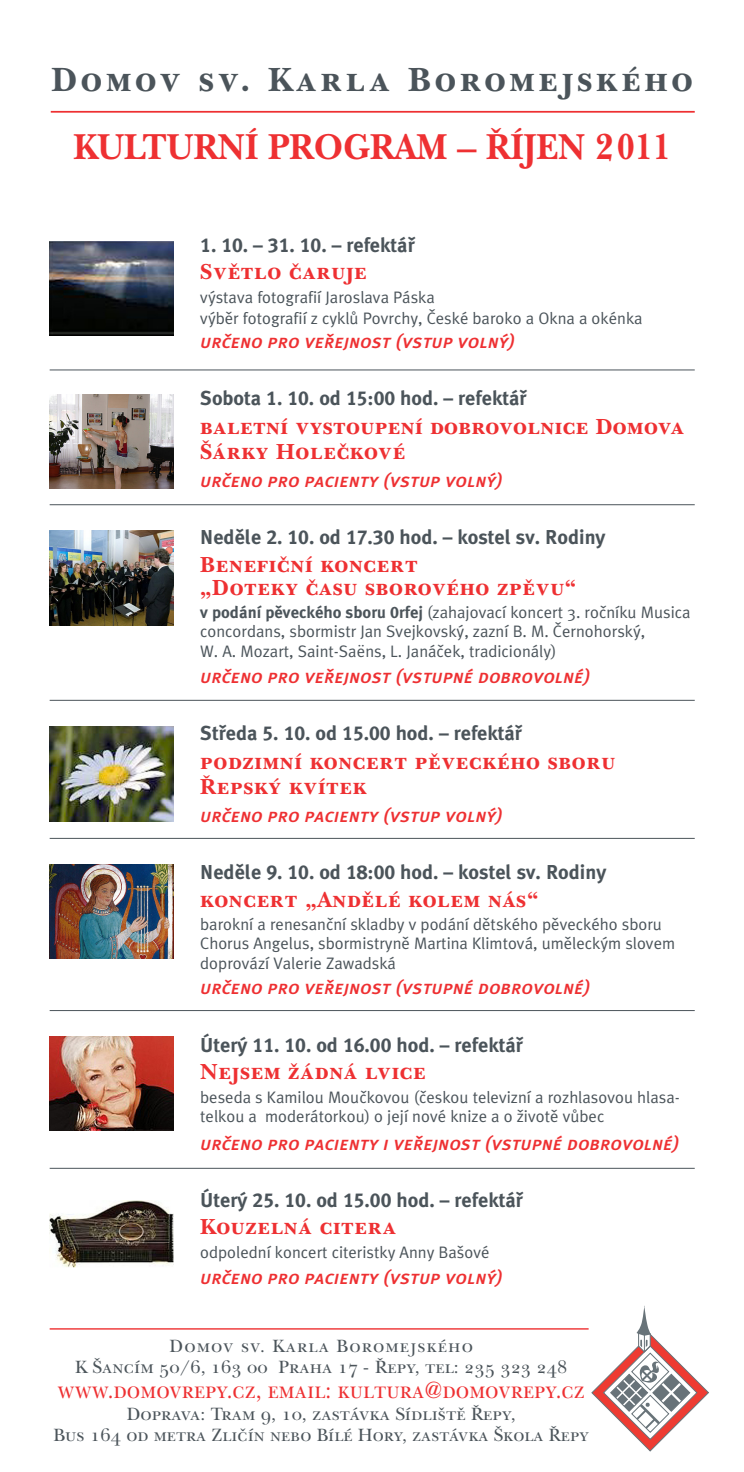
<style>
.page{position:relative;width:744px;height:1472px;background:#fff}
.page>*{position:absolute;margin:0;border:0;box-sizing:border-box;transform-origin:0 0}
.t1{font:37.62px "New Baskerville CE Bold SC";letter-spacing:-.005em;color:#ee3032;scale:.93 1}
.t2{font:35px "New Baskerville CE Bold SC";letter-spacing:.105em;color:#4b545a}
.t3{font:24.5px "New Baskerville CE SC";color:#ee3032;scale:.9 1}
.t4{font:22.75px/24.5px "New Baskerville CE Bold SC";letter-spacing:.025em;color:#ee3032}
.t5{font:20.12px "Meta Plus Bold Plain";color:#4b545a}
.t6{font:italic 19.25px "Meta Plus Medium Caps";color:#ee3032}
.t7{font:18.55px/21px "New Baskerville CE SC";color:#4b545a;text-align:center}
.t8{font:16.62px/19.2px "Meta Plus Normal Roman";color:#4b545a}
.s1{font-family:"New Baskerville CE";font-weight:700}
.s2{font-family:"Meta Plus Bold Plain"}
</style>
<div class="page">
<hr style="left:50px;top:1328px;width:538px;height:1px;background:#ee3032">
<img style="left:50px;top:242px;width:124px;height:94px">
<img style="left:50px;top:727px;width:124px;height:94px">
<img style="left:50px;top:864px;width:123px;height:94px">
<hr style="left:50px;top:369px;width:645px;height:1px;background:#4b545a">
<hr style="left:50px;top:700px;width:645px;height:1px;background:#4b545a">
<hr style="left:50px;top:1010px;width:645px;height:1px;background:#4b545a">
<hr style="left:50px;top:1168px;width:645px;height:1px;background:#4b545a">
<svg style="left:591px;top:1306px;width:118px;height:145px"></svg>
<img style="left:50px;top:1036px;width:124px;height:94px">
<img style="left:50px;top:1200px;width:123px;height:67px">
<hr style="left:51px;top:111px;width:644px;height:2px;background:#ee3032">
<img style="left:50px;top:394px;width:124px;height:94px">
<img style="left:50px;top:531px;width:124px;height:94px">
<hr style="left:50px;top:504px;width:645px;height:1px;background:#4b545a">
<hr style="left:50px;top:838px;width:645px;height:1px;background:#4b545a">
<h2 class="t2" style="left:51px;top:58px;width:643px">Domov sv. Karla Boromejského</h2>
<h1 class="t1" style="left:73px;top:124px;width:644px">KULTURNÍ PROGRAM – ¤ÍJEN <span class="s1">2011</span></h1>
<p class="t5" style="left:200px;top:237px;width:217px">1. 10. – 31. 10. – refektáfi</p>
<h3 class="t4" style="left:200px;top:259px;width:168px">Svûtlo ãaruje</h3>
<p class="t8" style="left:200px;top:288px;width:444px;line-height:21px">v˘stava fotografií Jaroslava Páska<br>v˘bûr fotografií z cyklÛ Povrchy, âeské baroko a Okna a okénka</p>
<p class="t6" style="left:200px;top:330px;width:316px">urãeno pro vefiejnost (vstup voln˘)</p>
<p class="t5" style="left:200px;top:390px;width:328px">Sobota 1. 10. od 15:00 hod. – refektáfi</p>
<h3 class="t4" style="left:200px;top:414px;width:485px">baletní vystoupení dobrovolnice Domova ·árky Holeãkové</h3>
<p class="t6" style="left:200px;top:469px;width:304px">urãeno pro pacienty (vstup voln˘)</p>
<p class="t5" style="left:200px;top:530px;width:407px">Nedûle 2. 10. od 17.30 hod. – kostel sv. Rodiny</p>
<h3 class="t4" style="left:200px;top:553px;width:377px;line-height:22.8px">Benefiãní koncert<br>„Doteky ãasu sborového zpûvu“</h3>
<p class="t8" style="left:200px;top:604px;width:492px"><span class="s2">v podání pûveckého sboru 0rfej</span> (zahajovací koncert 3. roãníku Musica concordans, sbormistr Jan Svejkovsk˘, zazní B. M. âernohorsk˘,<br>W. A. Mozart, Saint-Sae¨ns, L. Janáãek, tradicionály)</p>
<p class="t6" style="left:200px;top:665px;width:391px">urãeno pro vefiejnost (vstupné dobrovolné)</p>
<p class="t5" style="left:200px;top:725px;width:324px">Stfieda 5. 10. od 15.00 hod. – refektáfi</p>
<h3 class="t4" style="left:200px;top:749px;width:416px">podzimní koncert pûveckého sboru ¤epsk˘ kvítek</h3>
<p class="t6" style="left:200px;top:804px;width:304px">urãeno pro pacienty (vstup voln˘)</p>
<p class="t5" style="left:200px;top:864px;width:407px">Nedûle 9. 10. od 18:00 hod. – kostel sv. Rodiny</p>
<h3 class="t4" style="left:200px;top:887px;width:340px">koncert „Andûlé kolem nás“</h3>
<p class="t8" style="left:200px;top:916px;width:476px">barokní a renesanãní skladby v podání dûtského pûveckého sboru<br>Chorus Angelus, sbormistrynû Martina Klimtová, umûleck˘m slovem doprovází Valerie Zawadská</p>
<p class="t6" style="left:200px;top:976px;width:391px">urãeno pro vefiejnost (vstupné dobrovolné)</p>
<p class="t5" style="left:200px;top:1037px;width:325px">Úter˘ 11. 10. od 16.00 hod. – refektáfi</p>
<h3 class="t4" style="left:200px;top:1059px;width:227px">Nejsem Ïádná lvice</h3>
<p class="t8" style="left:200px;top:1088px;width:481px">beseda s Kamilou Mouãkovou (ãeskou televizní a rozhlasovou hlasa&shy;telkou a moderátorkou) o její nové knize a o Ïivotû vÛbec</p>
<p class="t6" style="left:200px;top:1131px;width:480px">urãeno pro pacienty i vefiejnost (vstupné dobrovolné)</p>
<p class="t5" style="left:200px;top:1192px;width:325px">Úter˘ 25. 10. od 15.00 hod. – refektáfi</p>
<h3 class="t4" style="left:200px;top:1214px;width:197px">Kouzelná citera</h3>
<p class="t8" style="left:200px;top:1243px;width:291px">odpolední koncert citeristky Anny Ba‰ové</p>
<p class="t6" style="left:200px;top:1266px;width:304px">urãeno pro pacienty (vstup voln˘)</p>
<p class="t7" style="left:75px;top:1335px;width:494px">Domov sv. Karla Boromejského<br>K ·ancím 50/6, 163 00 Praha 17 - ¤epy, tel: 235 323 248</p>
<h3 class="t3" style="left:58px;top:1375px;width:587px">www.domovrepy.cz, email: kultura@domovrepy.cz</h3>
<p class="t7" style="left:53px;top:1403px;width:537px">Doprava: Tram 9, 10, zastávka Sídli‰tû ¤epy,<br>Bus 164 od metra Zliãín nebo Bílé Hory, zastávka ·kola ¤epy</p>
</div>
